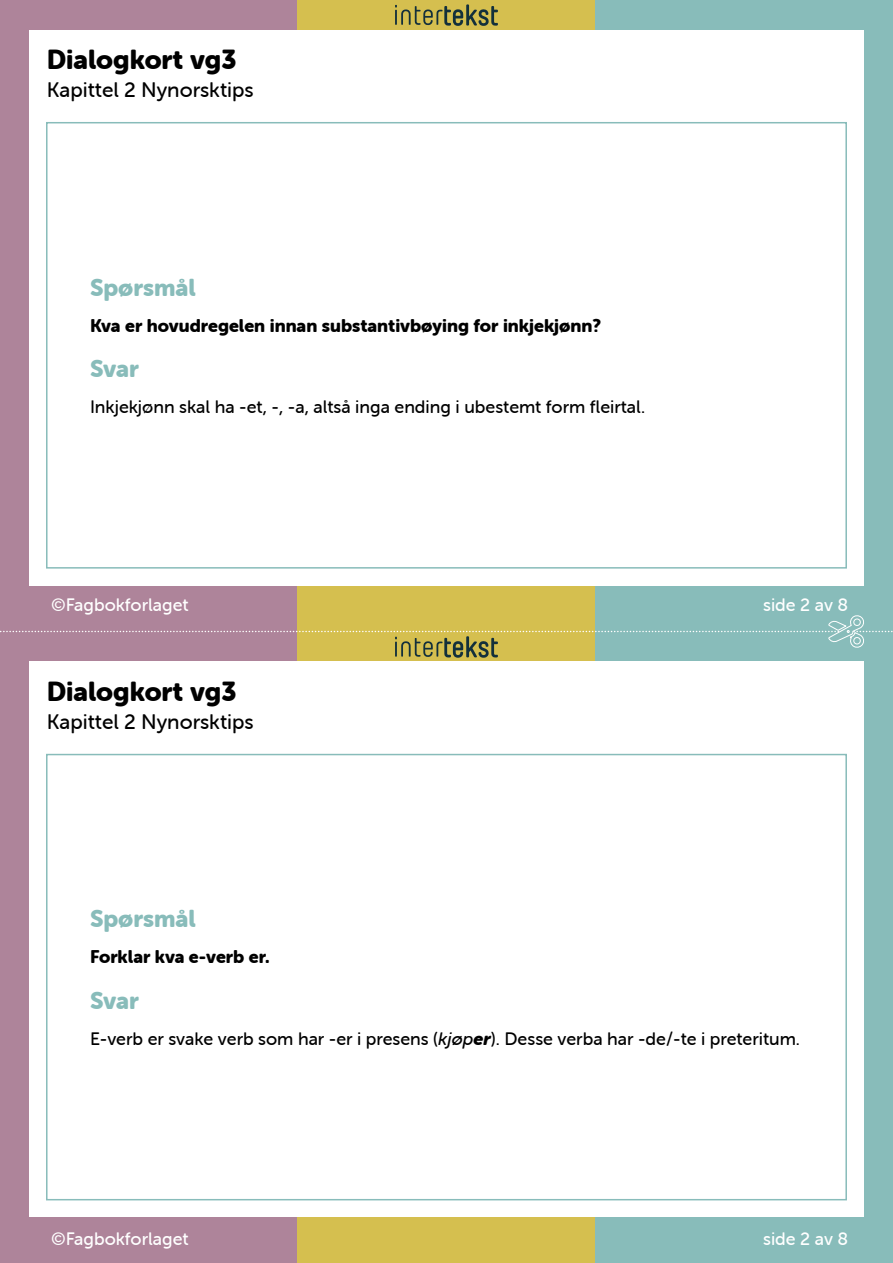
<style>
.page{position:relative;width:893px;height:1263px;background:#fff}
.page>*{position:absolute;margin:0;border:0;box-sizing:border-box;transform-origin:0 0}
.t1{font:27px "Museo Sans Rounded 900";color:#000}
.Card_Heading{font:24px "Museo Sans Rounded 900";color:#88bcba}
.t2{font:21px "Museo Sans Rounded 500";color:#000}
.Svar{font:18px "Museo Sans Rounded 500";color:#000}
.Sporsmal{font:18px "Museo Sans Rounded 900";color:#000}
.Sporsmal-2{font:18px "Museo Sans Rounded 500";color:#fff}
.s1{font-style:italic}
.s2{font-family:"Museo Sans Rounded 900";font-style:italic}
</style>
<div class="page">
<div style="left:0;top:0;width:298px;height:632px;background:#ae849a"></div>
<div style="left:0;top:632px;width:298px;height:631px;background:#ae849a"></div>
<div style="left:298px;top:0;width:297px;height:632px;background:#d5bf4f"></div>
<div style="left:298px;top:632px;width:297px;height:631px;background:#d5bf4f"></div>
<div style="left:595px;top:0;width:298px;height:632px;background:#88bcba"></div>
<div style="left:595px;top:632px;width:298px;height:631px;background:#88bcba"></div>
<svg style="left:395px;top:4px;width:103px;height:22px"></svg>
<svg style="left:0;top:615px;width:893px;height:43px"></svg>
<div style="left:29px;top:30px;width:835px;height:555px;background:#fff"></div>
<div style="left:29px;top:662px;width:835px;height:555px;background:#fff"></div>
<div style="left:46px;top:122px;width:801px;height:447px;border:2px solid #88bcba"></div>
<div style="left:46px;top:754px;width:801px;height:446px;border:2px solid #88bcba"></div>
<h1 class="t1" style="left:47px;top:44px;width:191px">Dialogkort vg3</h1>
<p class="t2" style="left:47px;top:78px;width:209px">Kapittel 2 Nynorsktips</p>
<p class="Card_Heading" style="left:90px;top:274px;width:107px">Spørsmål</p>
<p class="Sporsmal" style="left:90px;top:315px;width:513px">Kva er hovudregelen innan substantivbøying for inkjekjønn?</p>
<p class="Card_Heading" style="left:90px;top:355px;width:50px">Svar</p>
<p class="Svar" style="left:90px;top:397px;width:557px">Inkjekjønn skal ha -et, -, -a, altså inga ending i ubestemt form fleirtal.</p>
<p class="Sporsmal-2" style="left:51px;top:595px;width:139px">©Fagbokforlaget</p>
<p class="Sporsmal-2" style="left:763px;top:595px;width:87px">side 2 av 8</p>
<h1 class="t1" style="left:47px;top:676px;width:191px">Dialogkort vg3</h1>
<p class="t2" style="left:47px;top:710px;width:209px">Kapittel 2 Nynorsktips</p>
<p class="Card_Heading" style="left:90px;top:905px;width:107px">Spørsmål</p>
<p class="Sporsmal" style="left:90px;top:947px;width:181px">Forklar kva e-verb er.</p>
<p class="Card_Heading" style="left:90px;top:987px;width:50px">Svar</p>
<p class="Svar" style="left:90px;top:1029px;width:711px">E-verb er svake verb som har -er i presens (<span class="s1">kjøp</span><span class="s2">er</span>). Desse verba har -de/-te i preteritum.</p>
<p class="Sporsmal-2" style="left:51px;top:1228px;width:139px">©Fagbokforlaget</p>
<p class="Sporsmal-2" style="left:763px;top:1228px;width:87px">side 2 av 8</p>
</div>
